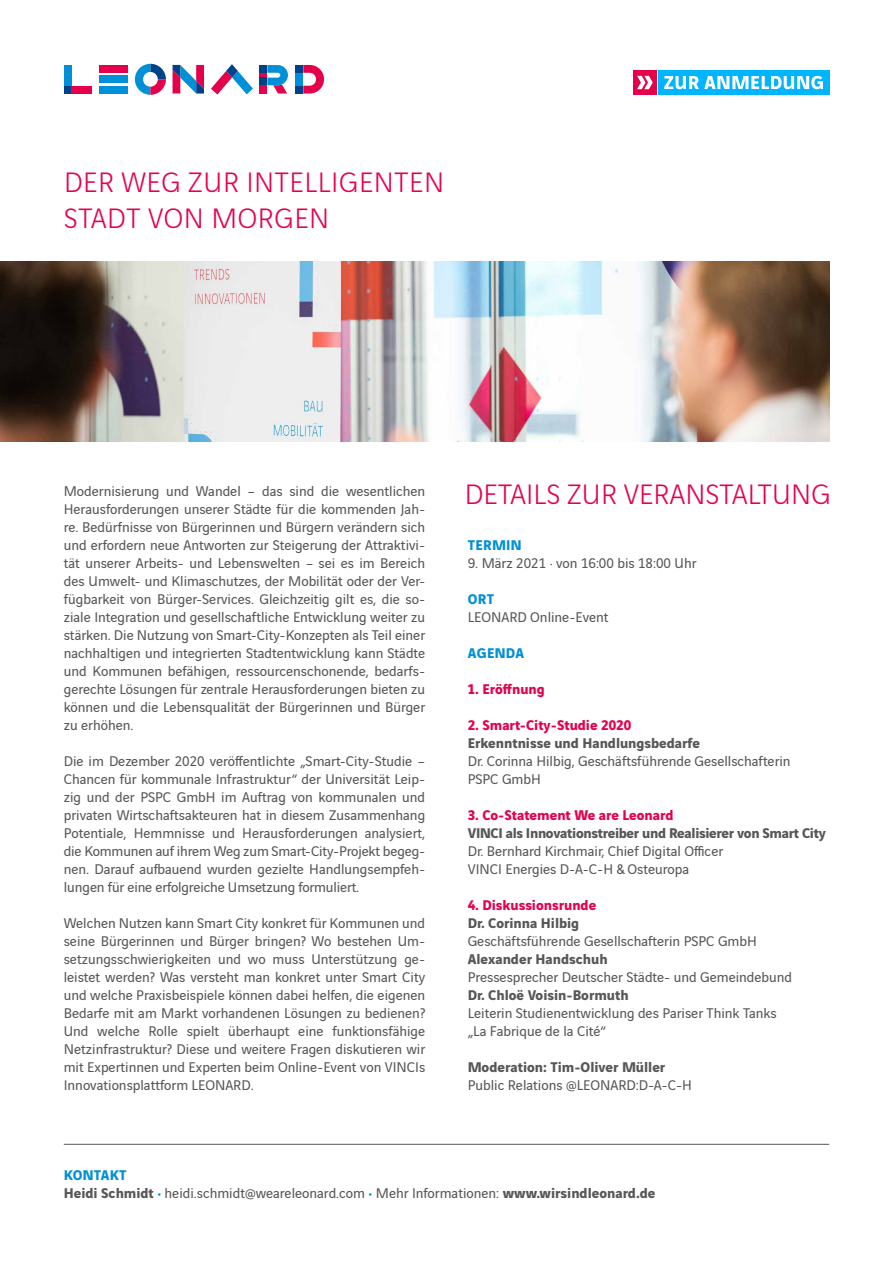
<style>
.page{position:relative;width:893px;height:1263px;background:#fff}
.page>*{position:absolute;margin:0;border:0;box-sizing:border-box;transform-origin:0 0}
.t1{font:300 30px/36px "Vinci Sans";letter-spacing:.02em;color:#e5004b}
.t2{font:15px/18px "Vinci Sans";color:#575756}
.t3{font:700 15px "Vinci Sans";color:#575756}
.t4{font:700 15px "Vinci Sans";color:#e5004b}
.t5{font:700 15px "Vinci Sans";letter-spacing:-.02em;color:#575756}
.t6{font:700 15px "Vinci Sans";letter-spacing:.02em;color:#0090d7}
.s1{font-weight:700;color:#0090d7}
.s2{font-weight:700}
</style>
<div class="page">
<div style="left:64px;top:65px;width:8px;height:21px;background:#0090d7"></div>
<div style="left:295px;top:73px;width:8px;height:13px;background:#0090d7"></div>
<div style="left:64px;top:86px;width:8px;height:8px;background:#004289"></div>
<div style="left:100px;top:86px;width:28px;height:8px;background:#0090d7"></div>
<div style="left:100px;top:75px;width:28px;height:8px;background:#0090d7"></div>
<svg style="left:303px;top:65px;width:21px;height:29px"></svg>
<svg style="left:173px;top:65px;width:31px;height:29px"></svg>
<div style="left:72px;top:86px;width:20px;height:8px;background:#e5004b"></div>
<div style="left:100px;top:65px;width:28px;height:8px;background:#e5004b"></div>
<svg style="left:135px;top:64px;width:31px;height:31px"></svg>
<svg style="left:260px;top:65px;width:28px;height:28px"></svg>
<div style="left:260px;top:78px;width:7px;height:7px;background:#004289"></div>
<div style="left:260px;top:65px;width:7px;height:8px;background:#004289"></div>
<svg style="left:211px;top:64px;width:42px;height:31px"></svg>
<div style="left:295px;top:65px;width:8px;height:8px;background:#004289"></div>
<div style="left:295px;top:86px;width:8px;height:8px;background:#004289"></div>
<img style="left:0;top:262px;width:829px;height:180px">
<hr style="left:64px;top:1144px;width:765px;height:1px;background:#575756">
<div style="left:658px;top:70px;width:171px;height:25px;background:#00b5ff"></div>
<div style="left:633px;top:70px;width:24px;height:25px;background:#e5004b"></div>
<svg style="left:664px;top:76px;width:159px;height:13px"></svg>
<svg style="left:637px;top:76px;width:16px;height:13px"></svg>
<h1 class="t1" style="left:64px;top:161px;width:382px">DER WEG ZUR INTELLIGENTEN<br>STADT VON MORGEN</h1>
<p class="t2" style="left:64px;top:481px;width:363px;text-align:justify">Modernisierung und Wandel – das sind die wesentlichen Herausforderungen unserer Städte für die kommenden Jah&shy;re. Bedürfnisse von Bürgerinnen und Bürgern verändern sich und erfordern neue Antworten zur Steigerung der Attraktivi&shy;tät unserer Arbeits- und Lebenswelten – sei es im Bereich des Umwelt- und Klimaschutzes, der Mobilität oder der Ver&shy;fügbarkeit von Bürger-Services. Gleichzeitig gilt es, die so&shy;ziale Integration und gesellschaftliche Entwicklung weiter zu stärken. Die Nutzung von Smart-City-Konzepten als Teil einer nachhaltigen und integrierten Stadtentwicklung kann Städte und Kommunen befähigen, ressourcenschonende, bedarfs&shy;gerechte Lösungen für zentrale Herausforderungen bieten zu können und die Lebensqualität der Bürgerinnen und Bürger zu erhöhen.</p>
<p class="t2" style="left:64px;top:751px;width:363px;text-align:justify">Die im Dezember 2020 veröffentlichte „Smart-City-Studie – Chancen für kommunale Infrastruktur“ der Universität Leip&shy;zig und der PSPC GmbH im Auftrag von kommunalen und privaten Wirtschaftsakteuren hat in diesem Zusammenhang Potentiale, Hemmnisse und Herausforderungen analysiert, die Kommunen auf ihrem Weg zum Smart-City-Projekt begeg&shy;nen. Darauf aufbauend wurden gezielte Handlungsempfeh&shy;lungen für eine erfolgreiche Umsetzung formuliert.</p>
<p class="t2" style="left:64px;top:913px;width:363px;text-align:justify">Welchen Nutzen kann Smart City konkret für Kommunen und seine Bürgerinnen und Bürger bringen? Wo bestehen Um&shy;setzungsschwierigkeiten und wo muss Unterstützung ge&shy;leistet werden? Was versteht man konkret unter Smart City und welche Praxisbeispiele können dabei helfen, die eigenen Bedarfe mit am Markt vorhandenen Lösungen zu bedienen?<br>Und welche Rolle spielt überhaupt eine funktionsfähige Netzinfrastruktur? Diese und weitere Fragen diskutieren wir mit Expertinnen und Experten beim Online-Event von VINCIs Innovationsplattform LEONARD.</p>
<h1 class="t1" style="left:465px;top:474px;width:367px">DETAILS ZUR VERANSTALTUNG</h1>
<p class="t6" style="left:468px;top:533px;width:55px">TERMIN</p>
<p class="t2" style="left:468px;top:553px;width:230px">9. März 2021 · von 16:00 bis 18:00 Uhr</p>
<p class="t6" style="left:468px;top:587px;width:28px">ORT</p>
<p class="t2" style="left:468px;top:607px;width:142px">LEONARD Online-Event</p>
<p class="t6" style="left:468px;top:641px;width:58px">AGENDA</p>
<p class="t4" style="left:468px;top:677px;width:78px">1. Eröffnung</p>
<p class="t4" style="left:468px;top:713px;width:165px">2. Smart-City-Studie 2020</p>
<p class="t3" style="left:468px;top:731px;width:234px">Erkenntnisse und Handlungsbedarfe</p>
<p class="t2" style="left:468px;top:751px;width:324px">Dr. Corinna Hilbig, Geschäftsführende Gesellschafterin<br>PSPC GmbH</p>
<p class="t4" style="left:468px;top:803px;width:207px">3. Co-Statement We are Leonard</p>
<p class="t5" style="left:468px;top:821px;width:360px">VINCI als Innovationstreiber und Realisierer von Smart City</p>
<p class="t2" style="left:468px;top:841px;width:257px">Dr. Bernhard Kirchmair, Chief Digital Officer<br>VINCI Energies D-A-C-H &amp; Osteuropa</p>
<p class="t4" style="left:468px;top:893px;width:130px">4. Diskussionsrunde</p>
<p class="t3" style="left:468px;top:911px;width:113px">Dr. Corinna Hilbig</p>
<p class="t2" style="left:468px;top:931px;width:291px">Geschäftsführende Gesellschafterin PSPC GmbH</p>
<p class="t3" style="left:468px;top:947px;width:141px">Alexander Handschuh</p>
<p class="t2" style="left:468px;top:967px;width:326px">Pressesprecher Deutscher Städte- und Gemeindebund</p>
<p class="t3" style="left:468px;top:983px;width:162px">Dr. Chloë Voisin-Bormuth</p>
<p class="t2" style="left:468px;top:1003px;width:310px">Leiterin Studienentwicklung des Pariser Think Tanks „La Fabrique de la Cité“</p>
<p class="t3" style="left:468px;top:1055px;width:199px">Moderation: Tim-Oliver Müller</p>
<p class="t2" style="left:468px;top:1075px;width:226px">Public Relations @LEONARD:D-A-C-H</p>
<p class="t2" style="left:64px;top:1165px;width:593px"><span class="s1">KONTAKT<br></span><span class="s2">Heidi Schmidt</span> <span class="s1">·</span> heidi.schmidt@weareleonard.com <span class="s1">·</span> Mehr Informationen: <span class="s2">www.wirsindleonard.de</span></p>
</div>
